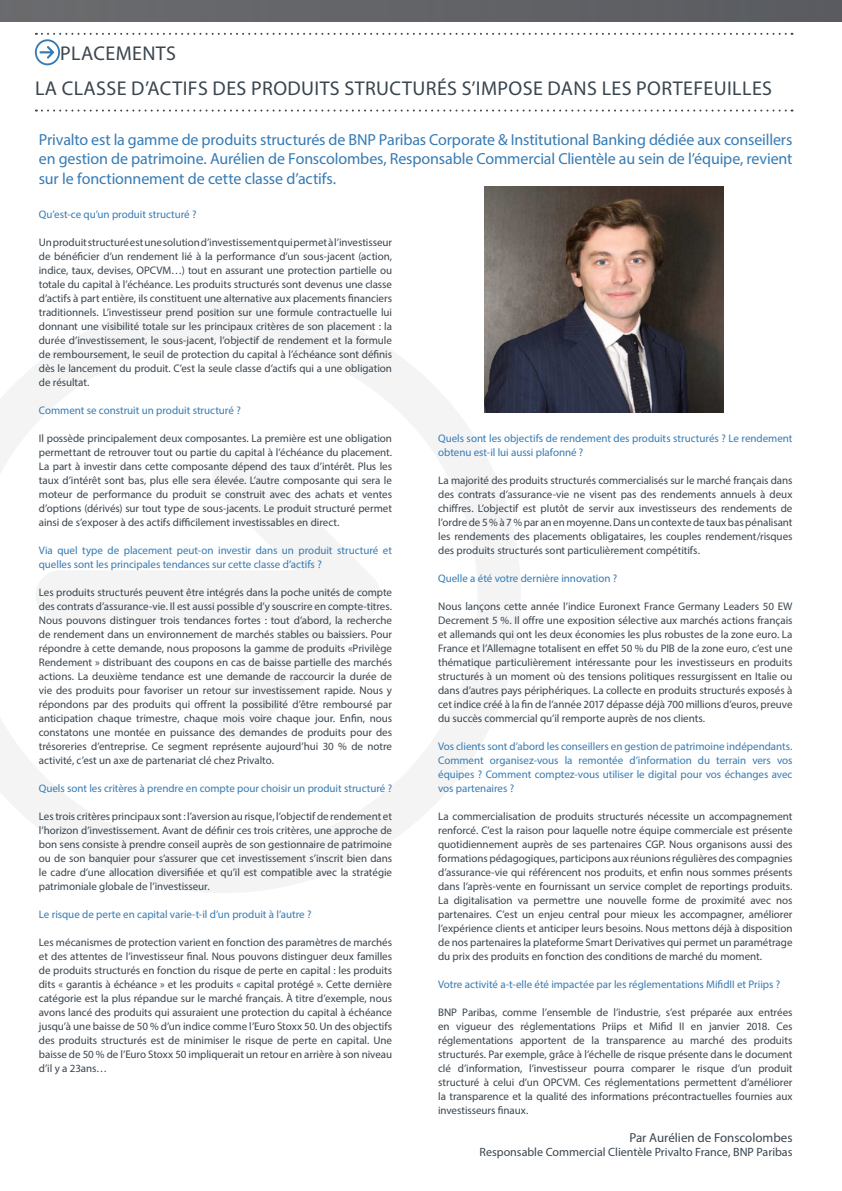
<style>
.page{position:relative;width:842px;height:1191px;background:#fff}
.page>*{position:absolute;margin:0;border:0;box-sizing:border-box;transform-origin:0 0}
.t1{font:20px "Myriad Pro";letter-spacing:.02em;color:#3a454e}
.t2{font:16px/19.2px "Myriad Pro";letter-spacing:-.01em;color:#367bb4;text-align:justify}
.t3{font:13px "Myriad Pro";color:#3a454e}
.t4{font:12px "Myriad Pro";color:#3a454e}
.t5{font:11px/14px "Myriad Pro";letter-spacing:-.005em;color:#3a454e;text-align:justify}
.t6{font:11px/14px "Myriad Pro";letter-spacing:-.005em;color:#367bb4}
</style>
<div class="page">
<svg style="left:0;top:298px;width:521px;height:595px"></svg>
<div style="left:0;top:0;width:842px;height:22px;background:#636467"></div>
<svg style="left:36px;top:110px;width:756px;height:2px"></svg>
<svg style="left:35px;top:33px;width:757px;height:32px"></svg>
<img style="left:484px;top:187px;width:239px;height:225px">
<p class="t1" style="left:60px;top:41px;width:117px">PLACEMENTS</p>
<p class="t1" style="left:35px;top:76px;width:738px">LA CLASSE D’ACTIFS DES PRODUITS STRUCTURÉS S’IMPOSE DANS LES PORTEFEUILLES</p>
<p class="t2" style="left:39px;top:130px;width:755px">Privalto est la gamme de produits structurés de BNP Paribas Corporate &amp; Institutional Banking dédiée aux conseillers en gestion de patrimoine. Aurélien de Fonscolombes, Responsable Commercial Clientèle au sein de l’équipe, revient sur le fonctionnement de cette classe d’actifs.</p>
<p class="t6" style="left:39px;top:207px;width:159px">Qu’est-ce qu’un produit structuré ?</p>
<p class="t5" style="left:39px;top:235px;width:355px">Un produit structuré est une solution d’investissement qui permet à l’investisseur de bénéficier d’un rendement lié à la performance d’un sous-jacent (action, indice, taux, devises, OPCVM…) tout en assurant une protection partielle ou totale du capital à l’échéance. Les produits structurés sont devenus une classe d’actifs à part entière, ils constituent une alternative aux placements financiers traditionnels. L’investisseur prend position sur une formule contractuelle lui donnant une visibilité totale sur les principaux critères de son placement : la durée d’investissement, le sous-jacent, l’objectif de rendement et la formule de remboursement, le seuil de protection du capital à l’échéance sont définis dès le lancement du produit. C’est la seule classe d’actifs qui a une obligation de résultat.</p>
<p class="t6" style="left:39px;top:403px;width:203px">Comment se construit un produit structuré ?</p>
<p class="t5" style="left:39px;top:431px;width:355px">Il possède principalement deux composantes. La première est une obligation permettant de retrouver tout ou partie du capital à l’échéance du placement.<br>La part à investir dans cette composante dépend des taux d’intérêt. Plus les taux d’intérêt sont bas, plus elle sera élevée. L’autre composante qui sera le moteur de performance du produit se construit avec des achats et ventes d’options (dérivés) sur tout type de sous-jacents. Le produit structuré permet ainsi de s’exposer à des actifs difficilement investissables en direct.</p>
<p class="t6" style="left:39px;top:543px;width:355px">Via quel type de placement peut-on investir dans un produit structuré et quelles sont les principales tendances sur cette classe d’actifs ?</p>
<p class="t5" style="left:39px;top:585px;width:355px">Les produits structurés peuvent être intégrés dans la poche unités de compte des contrats d’assurance-vie. Il est aussi possible d’y souscrire en compte-titres.<br>Nous pouvons distinguer trois tendances fortes : tout d’abord, la recherche de rendement dans un environnement de marchés stables ou baissiers. Pour répondre à cette demande, nous proposons la gamme de produits «Privilège Rendement » distribuant des coupons en cas de baisse partielle des marchés actions. La deuxième tendance est une demande de raccourcir la durée de vie des produits pour favoriser un retour sur investissement rapide. Nous y répondons par des produits qui offrent la possibilité d’être remboursé par anticipation chaque trimestre, chaque mois voire chaque jour. Enfin, nous constatons une montée en puissance des demandes de produits pour des trésoreries d’entreprise. Ce segment représente aujourd’hui 30 % de notre activité, c’est un axe de partenariat clé chez Privalto.</p>
<p class="t6" style="left:39px;top:781px;width:355px">Quels sont les critères à prendre en compte pour choisir un produit structuré ?</p>
<p class="t5" style="left:39px;top:809px;width:355px">Les trois critères principaux sont : l’aversion au risque, l’objectif de rendement et l’horizon d’investissement. Avant de définir ces trois critères, une approche de bon sens consiste à prendre conseil auprès de son gestionnaire de patrimoine ou de son banquier pour s’assurer que cet investissement s’inscrit bien dans le cadre d’une allocation diversifiée et qu’il est compatible avec la stratégie patrimoniale globale de l’investisseur.</p>
<p class="t6" style="left:39px;top:907px;width:274px">Le risque de perte en capital varie-t-il d’un produit à l’autre ?</p>
<p class="t5" style="left:39px;top:935px;width:355px">Les mécanismes de protection varient en fonction des paramètres de marchés et des attentes de l’investisseur final. Nous pouvons distinguer deux familles de produits structurés en fonction du risque de perte en capital : les produits dits « garantis à échéance » et les produits « capital protégé ». Cette dernière catégorie est la plus répandue sur le marché français. À titre d’exemple, nous avons lancé des produits qui assuraient une protection du capital à échéance jusqu’à une baisse de 50 % d’un indice comme l’Euro Stoxx 50. Un des objectifs des produits structurés est de minimiser le risque de perte en capital. Une baisse de 50 % de l’Euro Stoxx 50 impliquerait un retour en arrière à son niveau d’il y a 23ans…</p>
<p class="t6" style="left:438px;top:431px;width:356px">Quels sont les objectifs de rendement des produits structurés ? Le rendement obtenu est-il lui aussi plafonné ?</p>
<p class="t5" style="left:438px;top:473px;width:356px">La majorité des produits structurés commercialisés sur le marché français dans des contrats d’assurance-vie ne visent pas des rendements annuels à deux chiffres. L’objectif est plutôt de servir aux investisseurs des rendements de l’ordre de 5 % à 7 % par an en moyenne. Dans un contexte de taux bas pénalisant les rendements des placements obligataires, les couples rendement/risques des produits structurés sont particulièrement compétitifs.</p>
<p class="t6" style="left:438px;top:571px;width:181px">Quelle a été votre dernière innovation ?</p>
<p class="t5" style="left:438px;top:599px;width:356px">Nous lançons cette année l’indice Euronext France Germany Leaders 50 EW Decrement 5 %. Il offre une exposition sélective aux marchés actions français et allemands qui ont les deux économies les plus robustes de la zone euro. La France et l’Allemagne totalisent en effet 50 % du PIB de la zone euro, c’est une thématique particulièrement intéressante pour les investisseurs en produits structurés à un moment où des tensions politiques ressurgissent en Italie ou dans d’autres pays périphériques. La collecte en produits structurés exposés à cet indice créé à la fin de l’année 2017 dépasse déjà 700 millions d’euros, preuve du succès commercial qu’il remporte auprès de nos clients.</p>
<p class="t6" style="left:438px;top:739px;width:356px;text-align:justify">Vos clients sont d’abord les conseillers en gestion de patrimoine indépendants.<br>Comment organisez-vous la remontée d’information du terrain vers vos équipes ? Comment comptez-vous utiliser le digital pour vos échanges avec vos partenaires ?</p>
<p class="t5" style="left:438px;top:809px;width:356px">La commercialisation de produits structurés nécessite un accompagnement renforcé. C’est la raison pour laquelle notre équipe commerciale est présente quotidiennement auprès de ses partenaires CGP. Nous organisons aussi des formations pédagogiques, participons aux réunions régulières des compagnies d’assurance-vie qui référencent nos produits, et enfin nous sommes présents dans l’après-vente en fournissant un service complet de reportings produits.<br>La digitalisation va permettre une nouvelle forme de proximité avec nos partenaires. C’est un enjeu central pour mieux les accompagner, améliorer l’expérience clients et anticiper leurs besoins. Nous mettons déjà à disposition de nos partenaires la plateforme Smart Derivatives qui permet un paramétrage du prix des produits en fonction des conditions de marché du moment.</p>
<p class="t6" style="left:438px;top:977px;width:343px">Votre activité a-t-elle été impactée par les réglementations MifidII et Priips ?</p>
<p class="t5" style="left:438px;top:1005px;width:356px">BNP Paribas, comme l’ensemble de l’industrie, s’est préparée aux entrées en vigueur des réglementations Priips et Mifid II en janvier 2018. Ces réglementations apportent de la transparence au marché des produits structurés. Par exemple, grâce à l’échelle de risque présente dans le document clé d’information, l’investisseur pourra comparer le risque d’un produit structuré à celui d’un OPCVM. Ces réglementations permettent d’améliorer la transparence et la qualité des informations précontractuelles fournies aux investisseurs finaux.</p>
<p class="t3" style="left:629px;top:1130px;width:165px">Par Aurélien de Fonscolombes</p>
<p class="t4" style="left:480px;top:1145px;width:314px">Responsable Commercial Clientèle Privalto France, BNP Paribas</p>
</div>
